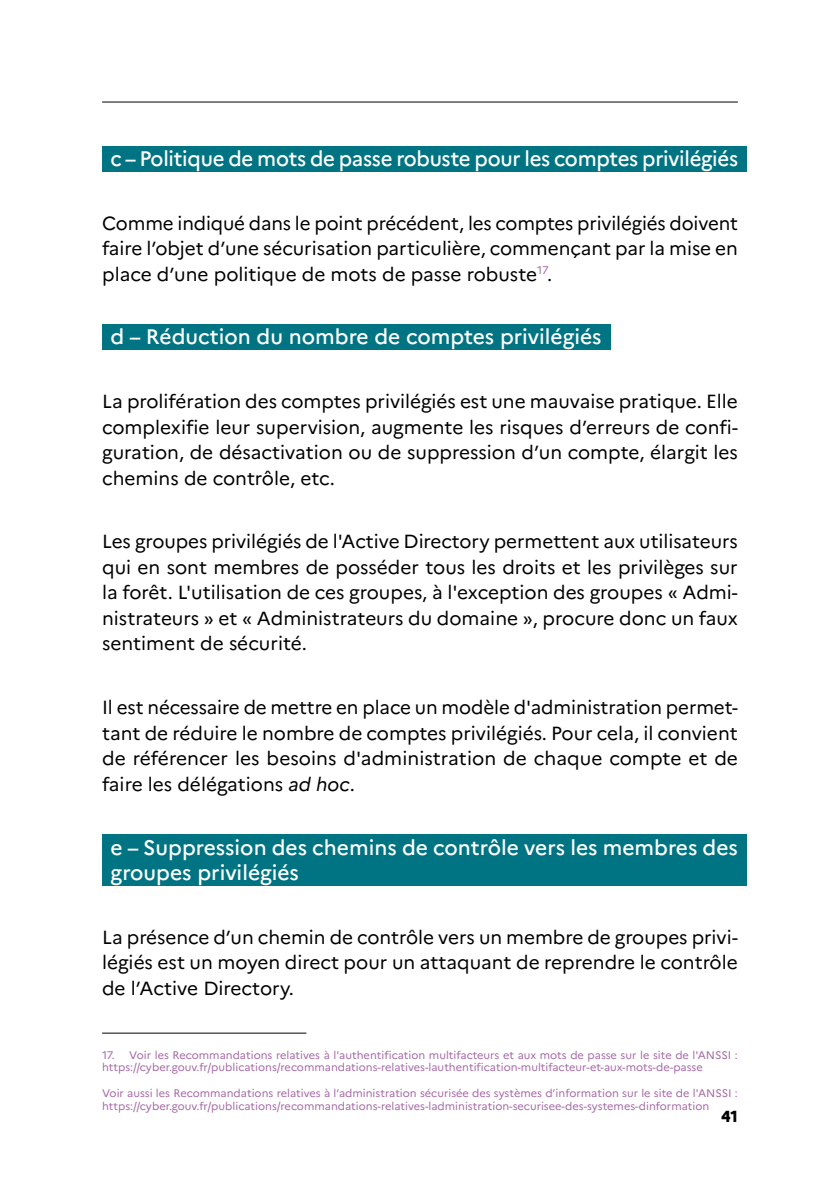
<style>
.page{position:relative;width:840px;height:1191px;background:#fff}
.page>*{position:absolute;margin:0;border:0;box-sizing:border-box;transform-origin:0 0}
.t1{font:500 21px/25.4px "Marianne";letter-spacing:-.005em;color:#fff}
.t2{font:19px/25.4px "Marianne";color:#000;text-align:justify}
.t3{font:800 16px "Marianne";color:#000}
.t4{font:11px/12.8px "Marianne";color:#a568a6}
.s1{font-style:italic}
</style>
<div class="page">
<hr style="left:102px;top:102px;width:635px;height:1px;background:#000">
<div style="left:102px;top:146px;width:644px;height:25px;background:#007482"></div>
<div style="left:102px;top:324px;width:507px;height:26px;background:#007482"></div>
<div style="left:102px;top:834px;width:644px;height:51px;background:#007482"></div>
<hr style="left:102px;top:1032px;width:204px;height:1px;background:#000">
<p class="t1" style="left:111px;top:146px;width:628px">c – Politique de mots de passe robuste pour les comptes privilégiés</p>
<p class="t2" style="left:102px;top:210px;width:637px">Comme indiqué dans le point précédent, les comptes privilégiés doivent faire l’objet d’une sécurisation particulière, commençant par la mise en place d’une politique de mots de passe robuste<sup>17</sup>.</p>
<p class="t1" style="left:111px;top:324px;width:492px">d – Réduction du nombre de comptes privilégiés</p>
<p class="t2" style="left:102px;top:388px;width:637px">La prolifération des comptes privilégiés est une mauvaise pratique. Elle complexifie leur supervision, augmente les risques d’erreurs de confi&shy;guration, de désactivation ou de suppression d’un compte, élargit les chemins de contrôle, etc.</p>
<p class="t2" style="left:102px;top:529px;width:637px">Les groupes privilégiés de l'Active Directory permettent aux utilisateurs qui en sont membres de posséder tous les droits et les privilèges sur la forêt. L'utilisation de ces groupes, à l'exception des groupes « Admi&shy;nistrateurs » et « Administrateurs du domaine », procure donc un faux sentiment de sécurité.</p>
<p class="t2" style="left:102px;top:694px;width:637px">Il est nécessaire de mettre en place un modèle d'administration permet&shy;tant de réduire le nombre de comptes privilégiés. Pour cela, il convient de référencer les besoins d'administration de chaque compte et de faire les délégations <span class="s1">ad hoc</span>.</p>
<p class="t1" style="left:111px;top:834px;width:628px">e – Suppression des chemins de contrôle vers les membres des groupes privilégiés</p>
<p class="t2" style="left:102px;top:924px;width:637px">La présence d’un chemin de contrôle vers un membre de groupes privi&shy;légiés est un moyen direct pour un attaquant de reprendre le contrôle de l’Active Directory.</p>
<p class="t4" style="left:102px;top:1048px;width:637px">17. Voir les Recommandations relatives à l'authentification multifacteurs et aux mots de passe sur le site de l'ANSSI : https://cyber.gouv.fr/publications/recommandations-relatives-lauthentification-multifacteur-et-aux-mots-de-passe</p>
<p class="t4" style="left:102px;top:1086px;width:637px">Voir aussi les Recommandations relatives à l’administration sécurisée des systèmes d’information sur le site de l'ANSSI : https://cyber.gouv.fr/publications/recommandations-relatives-ladministration-securisee-des-systemes-dinformation</p>
<p class="t3" style="left:720px;top:1107px;width:18px">41</p>
</div>
